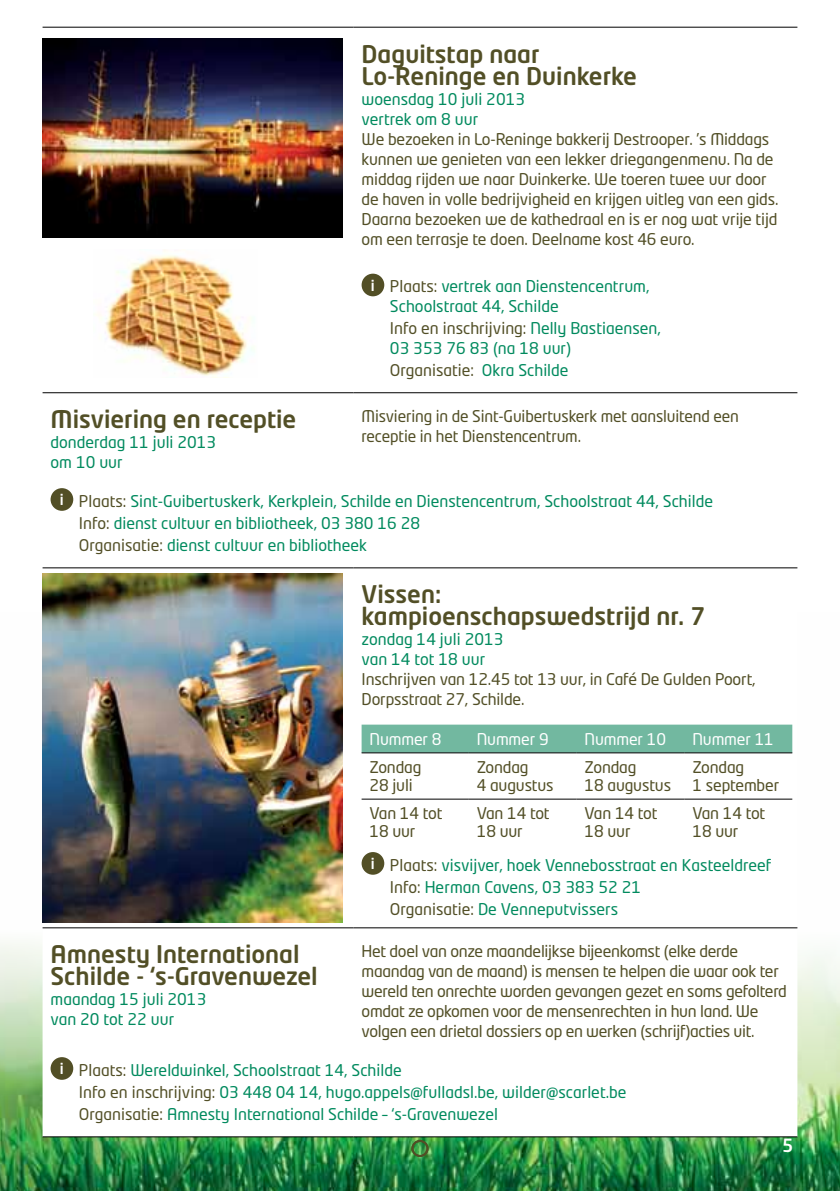
<style>
.page{position:relative;width:840px;height:1191px;background:#fff}
.page>*{position:absolute;margin:0;border:0;box-sizing:border-box;transform-origin:0 0}
.t1{font:500 24px/22px "Neo Tech Std";color:#524f26}
.t2{font:500 18px "Neo Tech Std";color:#fff}
.t3{font:16px/20px "Neo Tech Std";letter-spacing:-.01em;color:#524f26}
.t4{font:16px/20px "Neo Tech Std";color:#008a5e}
.t5{font:16px "Neo Tech Std";letter-spacing:-.01em;color:#fff}
.s1{font-weight:500;font-size:14.6px;color:#fff}
.s2{color:#524f26}
.s3{color:#008a5e}
</style>
<div class="page">
<img style="left:0;top:612px;width:839px;height:579px">
<svg style="left:43px;top:568px;width:754px;height:359px"></svg>
<svg style="left:43px;top:928px;width:754px;height:208px"></svg>
<hr style="left:43px;top:27px;width:310px;height:1px;background:#000">
<hr style="left:353px;top:27px;width:444px;height:1px;background:#000">
<hr style="left:43px;top:392px;width:310px;height:1px;background:#000">
<hr style="left:353px;top:392px;width:444px;height:1px;background:#000">
<hr style="left:43px;top:567px;width:310px;height:1px;background:#000">
<hr style="left:353px;top:567px;width:444px;height:1px;background:#000">
<hr style="left:43px;top:927px;width:310px;height:1px;background:#000">
<hr style="left:353px;top:927px;width:444px;height:1px;background:#000">
<hr style="left:43px;top:1136px;width:310px;height:1px;background:#000">
<hr style="left:353px;top:1136px;width:444px;height:1px;background:#000">
<img style="left:43px;top:39px;width:299px;height:198px">
<div style="left:361px;top:274px;width:23px;height:22px;background:#524f26;border-radius:50%"></div>
<div style="left:51px;top:488px;width:22px;height:23px;background:#524f26;border-radius:50%"></div>
<img style="left:43px;top:573px;width:299px;height:349px">
<svg style="left:361px;top:724px;width:430px;height:121px"></svg>
<hr style="left:361px;top:752px;width:107px;height:1px;background:#000">
<hr style="left:468px;top:752px;width:108px;height:1px;background:#000">
<hr style="left:576px;top:752px;width:108px;height:1px;background:#000">
<hr style="left:684px;top:752px;width:107px;height:1px;background:#000">
<hr style="left:361px;top:798px;width:107px;height:1px;background:#000">
<hr style="left:468px;top:798px;width:108px;height:1px;background:#000">
<hr style="left:576px;top:798px;width:108px;height:1px;background:#000">
<hr style="left:684px;top:798px;width:107px;height:1px;background:#000">
<div style="left:361px;top:852px;width:23px;height:22px;background:#524f26;border-radius:50%"></div>
<div style="left:51px;top:1057px;width:22px;height:22px;background:#524f26;border-radius:50%"></div>
<img style="left:95px;top:250px;width:157px;height:127px">
<div style="left:411px;top:1140px;width:17px;height:17px;border:2px solid #524f26;border-radius:50%"></div>
<h1 class="t1" style="left:51px;top:408px;width:247px">Misviering en receptie</h1>
<p class="t4" style="left:51px;top:432px;width:167px">donderdag 11 juli 2013 om 10 uur</p>
<h1 class="t1" style="left:361px;top:42px;width:277px">Daguitstap naar<br>Lo-Reninge en Duinkerke</h1>
<p class="t4" style="left:361px;top:88px;width:165px">woensdag 10 juli 2013 vertrek om 8 uur</p>
<p class="t3" style="left:361px;top:128px;width:418px">We bezoeken in Lo-Reninge bakkerij Destrooper. ’s Middags kunnen we genieten van een lekker driegangenmenu. Na de middag rijden we naar Duinkerke. We toeren twee uur door de haven in volle bedrijvigheid en krijgen uitleg van een gids.<br>Daarna bezoeken we de kathedraal en is er nog wat vrije tijd om een terrasje te doen. Deelname kost 46 euro.</p>
<p class="t4" style="left:390px;top:276px;width:261px;text-indent:-19px"><span class="s1">i</span> <span class="s2">Plaats:</span> vertrek aan Dienstencentrum,<br>Schoolstraat 44, Schilde</p>
<p class="t4" style="left:390px;top:318px;width:272px"><span class="s2">Info en inschrijving:</span> Nelly Bastiaensen,<br>03 353 76 83 (na 18 uur)</p>
<p class="t3" style="left:390px;top:360px;width:180px">Organisatie: <span class="s3">Okra Schilde</span></p>
<p class="t3" style="left:361px;top:406px;width:378px">Misviering in de Sint-Guibertuskerk met aansluitend een receptie in het Dienstencentrum.</p>
<p class="t4" style="left:79px;top:490px;width:635px;line-height:22px;text-indent:-19px"><span class="s1">i</span> <span class="s2">Plaats:</span> Sint-Guibertuskerk, Kerkplein, Schilde en Dienstencentrum, Schoolstraat 44, Schilde<br><span class="s2">Info:</span> dienst cultuur en bibliotheek, 03 380 16 28<br><span class="s2">Organisatie:</span> dienst cultuur en bibliotheek</p>
<h1 class="t1" style="left:361px;top:583px;width:345px">Vissen: kampioenschapswedstrijd nr. 7</h1>
<p class="t4" style="left:361px;top:629px;width:143px">zondag 14 juli 2013 van 14 tot 18 uur</p>
<p class="t3" style="left:361px;top:669px;width:395px">Inschrijven van 12.45 tot 13 uur, in Café De Gulden Poort,<br>Dorpsstraat 27, Schilde.</p>
<p class="t5" style="left:369px;top:729px;width:73px">Nummer 8</p>
<p class="t5" style="left:476px;top:729px;width:73px">Nummer 9</p>
<p class="t5" style="left:584px;top:729px;width:83px">Nummer 10</p>
<p class="t5" style="left:692px;top:729px;width:83px">Nummer 11</p>
<p class="t3" style="left:369px;top:758px;width:53px;line-height:18px">Zondag<br>28 juli</p>
<p class="t3" style="left:476px;top:758px;width:78px;line-height:18px">Zondag<br>4 augustus</p>
<p class="t3" style="left:584px;top:758px;width:88px;line-height:18px">Zondag<br>18 augustus</p>
<p class="t3" style="left:692px;top:758px;width:88px;line-height:18px">Zondag<br>1 september</p>
<p class="t3" style="left:369px;top:804px;width:74px;line-height:18px">Van 14 tot<br>18 uur</p>
<p class="t3" style="left:476px;top:804px;width:74px;line-height:18px">Van 14 tot<br>18 uur</p>
<p class="t3" style="left:584px;top:804px;width:74px;line-height:18px">Van 14 tot<br>18 uur</p>
<p class="t3" style="left:692px;top:804px;width:74px;line-height:18px">Van 14 tot<br>18 uur</p>
<p class="t4" style="left:390px;top:853px;width:383px;line-height:22px;text-indent:-19px"><span class="s1">i</span> <span class="s2">Plaats:</span> visvijver, hoek Vennebosstraat en Kasteeldreef<br><span class="s2">Info:</span> Herman Cavens, 03 383 52 21<br><span class="s2">Organisatie:</span> De Venneputvissers</p>
<h1 class="t1" style="left:51px;top:942px;width:268px">Amnesty International<br>Schilde - ‘s-Gravenwezel</h1>
<p class="t4" style="left:51px;top:989px;width:157px">maandag 15 juli 2013 van 20 tot 22 uur</p>
<p class="t3" style="left:361px;top:941px;width:426px">Het doel van onze maandelijkse bijeenkomst (elke derde maandag van de maand) is mensen te helpen die waar ook ter wereld ten onrechte worden gevangen gezet en soms gefolterd omdat ze opkomen voor de mensenrechten in hun land. We volgen een drietal dossiers op en werken (schrijf)acties uit.</p>
<p class="t4" style="left:79px;top:1058px;width:548px;line-height:22px;text-indent:-19px"><span class="s1">i</span> <span class="s2">Plaats:</span> Wereldwinkel, Schoolstraat 14, Schilde<br><span class="s2">Info en inschrijving:</span> 03 448 04 14, hugo.appels@fulladsl.be, wilder@scarlet.be<br><span class="s2">Organisatie:</span> Amnesty International Schilde – ‘s-Gravenwezel</p>
<p class="t2" style="left:781px;top:1133px;width:13px">5</p>
</div>
